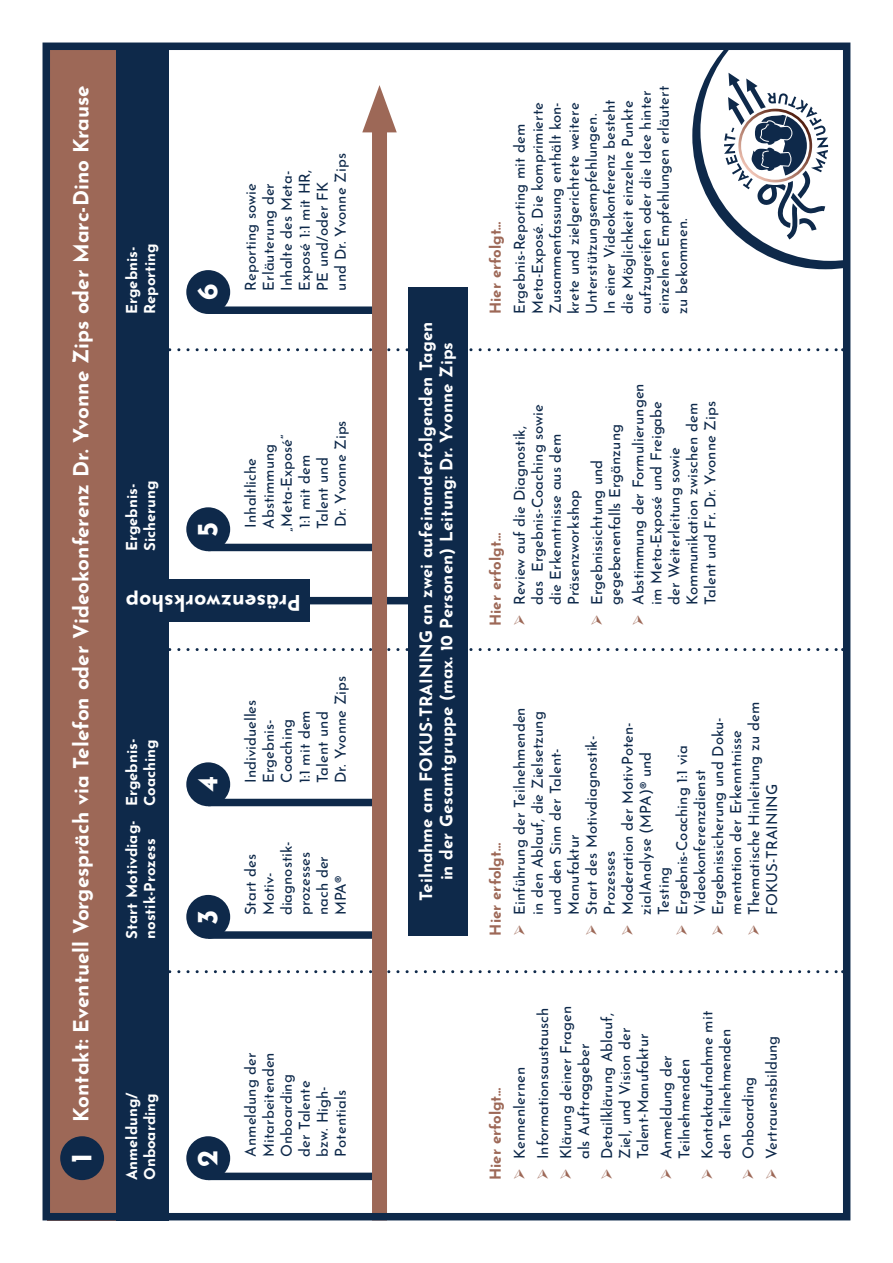
<style>
.page{position:relative;width:893px;height:1263px;background:#fff}
.page>*{position:absolute;margin:0;border:0;box-sizing:border-box;transform-origin:0 0}
.t1{font:700 29.25px "Josefin Sans";color:#fff}
.t2{font:700 21.45px "Josefin Sans";color:#fff}
.t3{font:700 20.7px "Josefin Sans";color:#fff}
.t4{font:700 17.1px/20.5px "Josefin Sans";color:#fff;text-align:center}
.t5{font:15px/18px "Josefin Sans";color:#0e294a}
.t6{font:700 15px/18px "Josefin Sans";color:#fff}
.t7{font:700 15px "Josefin Sans";color:#9d6857}
.s1{color:#9d6857}
</style>
<div class="page">
<div style="left:287px;top:597px;width:141px;height:7px;background:#0e294a"></div>
<svg style="left:169px;top:970px;width:669px;height:3px"></svg>
<svg style="left:169px;top:648px;width:669px;height:3px"></svg>
<svg style="left:169px;top:348px;width:669px;height:3px"></svg>
<div style="left:208px;top:1172px;width:169px;height:8px;background:#0e294a"></div>
<div style="left:186px;top:1136px;width:44px;height:44px;background:#0e294a;border-radius:50%"></div>
<div style="left:208px;top:931px;width:169px;height:8px;background:#0e294a"></div>
<div style="left:186px;top:895px;width:44px;height:44px;background:#0e294a;border-radius:50%"></div>
<div style="left:208px;top:799px;width:169px;height:7px;background:#0e294a"></div>
<div style="left:186px;top:762px;width:44px;height:44px;background:#0e294a;border-radius:50%"></div>
<div style="left:208px;top:544px;width:169px;height:7px;background:#0e294a"></div>
<div style="left:186px;top:507px;width:44px;height:44px;background:#0e294a;border-radius:50%"></div>
<div style="left:208px;top:306px;width:169px;height:8px;background:#0e294a"></div>
<div style="left:186px;top:270px;width:44px;height:44px;background:#0e294a;border-radius:50%"></div>
<div style="left:48px;top:43px;width:72px;height:1177px;background:#9d6857"></div>
<svg style="left:692px;top:52px;width:149px;height:217px"></svg>
<div style="left:372px;top:113px;width:15px;height:1107px;background:#9d6857"></div>
<svg style="left:362px;top:85px;width:35px;height:47px"></svg>
<div style="left:116px;top:43px;width:53px;height:1177px;background:#0e294a"></div>
<div style="left:60px;top:1136px;width:44px;height:44px;background:#0e294a;border-radius:50%"></div>
<div style="left:124px;top:579px;width:186px;height:43px;background:#0e294a"></div>
<div style="left:408px;top:287px;width:59px;height:648px;background:#0e294a"></div>
<div style="left:43px;top:43px;width:807px;height:1177px;border:8px solid #0e294a"></div>
<h3 class="t3" style="left:66px;top:1122px;width:1038px;rotate:-90deg">Kontakt: Eventuell Vorgespräch via Telefon oder Videokonferenz Dr. Yvonne Zips oder Marc-Dino Krause</h3>
<h1 class="t1" style="left:59px;top:1163px;width:12px;rotate:-90deg">1</h1>
<p class="t6" style="left:122px;top:314px;width:72px;rotate:-90deg">Ergebnis-<br>Reporting</p>
<h1 class="t1" style="left:186px;top:300px;width:18px;rotate:-90deg">6</h1>
<p class="t5" style="left:240px;top:291px;width:139px;rotate:-90deg">Reporting sowie<br>Erläuterung der<br>Inhalte des Meta-<br>Exposé 1:1 mit HR,<br>PE und/oder FK und Dr. Yvonne Zips</p>
<p class="t6" style="left:122px;top:551px;width:72px;rotate:-90deg">Ergebnis-<br>Sicherung</p>
<h1 class="t1" style="left:186px;top:537px;width:17px;rotate:-90deg">5</h1>
<p class="t5" style="left:240px;top:531px;width:113px;rotate:-90deg">Inhaltliche<br>Abstimmung „Meta-Exposé“<br>1:1 mit dem<br>Talent und<br>Dr. Yvonne Zips</p>
<h2 class="t2" style="left:301px;top:618px;width:177px;rotate:-180deg">Präsenzworkshop</h2>
<p class="t6" style="left:122px;top:806px;width:69px;rotate:-90deg">Ergebnis-<br>Coaching</p>
<p class="t6" style="left:122px;top:939px;width:120px;rotate:-90deg">Start Motivdiag&shy;nostik-Prozess</p>
<h1 class="t1" style="left:186px;top:792px;width:18px;rotate:-90deg">4</h1>
<h1 class="t1" style="left:186px;top:924px;width:17px;rotate:-90deg">3</h1>
<p class="t5" style="left:240px;top:783px;width:109px;rotate:-90deg">Individuelles<br>Ergebnis-<br>Coaching<br>1:1 mit dem<br>Talent und<br>Dr. Yvonne Zips</p>
<p class="t5" style="left:240px;top:915px;width:76px;rotate:-90deg">Start des<br>Motiv&shy;diagnostik&shy;prozesses nach der<br>MPA®</p>
<p class="t6" style="left:122px;top:1180px;width:89px;rotate:-90deg">Anmeldung/<br>Onboarding</p>
<h1 class="t1" style="left:186px;top:1167px;width:19px;rotate:-90deg">2</h1>
<p class="t5" style="left:240px;top:1157px;width:106px;rotate:-90deg">Anmeldung der<br>Mitarbeitenden<br>Onboarding der Talente bzw. High-<br>Potentials</p>
<p class="t4" style="left:414px;top:901px;width:581px;rotate:-90deg">Teilnahme am FOKUS-TRAINING an zwei aufeinanderfolgenden Tagen in der Gesamtgruppe (max. 10 Personen) Leitung: Dr. Yvonne Zips</p>
<p class="t7" style="left:484px;top:314px;width:94px;rotate:-90deg">Hier erfolgt…</p>
<p class="t5" style="left:509px;top:314px;width:230px;rotate:-90deg">Ergebnis-Reporting mit dem<br>Meta-Exposé. Die komprimierte<br>Zusammenfassung enthält kon&shy;krete und zielgerichtete weitere<br>Unterstützungsempfehlungen.<br>In einer Videokonferenz besteht die Möglichkeit einzelne Punkte aufzugreifen oder die Idee hinter einzelnen Empfehlungen erläutert zu bekommen.</p>
<p class="t7" style="left:484px;top:626px;width:94px;rotate:-90deg">Hier erfolgt…</p>
<p class="t5" style="left:509px;top:605px;width:202px;text-indent:-21px;rotate:-90deg"><span class="s1">➢</span> Review auf die Diagnostik, das Ergebnis-Coaching sowie die Erkenntnisse aus dem<br>Präsenzworkshop</p>
<p class="t5" style="left:587px;top:605px;width:182px;text-indent:-21px;rotate:-90deg"><span class="s1">➢</span> Ergebnissichtung und gegebenenfalls Ergänzung</p>
<p class="t5" style="left:628px;top:605px;width:223px;text-indent:-21px;rotate:-90deg"><span class="s1">➢</span> Abstimmung der Formulierungen im Meta-Exposé und Freigabe der Weiterleitung sowie<br>Kommunikation zwischen dem<br>Talent und Fr. Dr. Yvonne Zips</p>
<p class="t7" style="left:484px;top:935px;width:94px;rotate:-90deg">Hier erfolgt…</p>
<p class="t5" style="left:743px;top:914px;width:214px;text-indent:-21px;rotate:-90deg"><span class="s1">➢</span> Thematische Hinleitung zu dem<br>FOKUS-TRAINING</p>
<p class="t5" style="left:509px;top:914px;width:209px;text-indent:-21px;rotate:-90deg"><span class="s1">➢</span> Einführung der Teilnehmenden in den Ablauf, die Zielsetzung und den Sinn der Talent-<br>Manufaktur</p>
<p class="t5" style="left:707px;top:935px;width:220px;text-align:center;rotate:-90deg"><span class="s1">➢</span> Ergebnissicherung und Doku&shy;mentation der Erkenntnisse</p>
<p class="t5" style="left:617px;top:914px;width:194px;text-indent:-21px;rotate:-90deg"><span class="s1">➢</span> Moderation der MotivPoten&shy;zialAnalyse (MPA)® und<br>Testing</p>
<p class="t5" style="left:581px;top:914px;width:181px;text-indent:-21px;rotate:-90deg"><span class="s1">➢</span> Start des Motivdiagnostik-<br>Prozesses</p>
<p class="t5" style="left:671px;top:935px;width:192px;text-align:center;rotate:-90deg"><span class="s1">➢</span> Ergebnis-Coaching 1:1 via<br>Videokonferenzdienst</p>
<p class="t7" style="left:484px;top:1180px;width:94px;rotate:-90deg">Hier erfolgt…</p>
<p class="t5" style="left:509px;top:1180px;width:115px;rotate:-90deg"><span class="s1">➢</span> Kennenlernen</p>
<p class="t5" style="left:533px;top:1180px;width:174px;rotate:-90deg"><span class="s1">➢</span> Informationsaustausch</p>
<p class="t5" style="left:556px;top:1159px;width:155px;text-indent:-21px;rotate:-90deg"><span class="s1">➢</span> Klärung deiner Fragen als Auftraggeber</p>
<p class="t5" style="left:597px;top:1180px;width:168px;text-align:center;rotate:-90deg"><span class="s1">➢</span> Detailklärung Ablauf,<br>Ziel, und Vision der<br>Talent-Manufaktur</p>
<p class="t5" style="left:656px;top:1180px;width:127px;text-align:right;rotate:-90deg"><span class="s1">➢</span> Anmeldung der<br>Teilnehmenden</p>
<p class="t5" style="left:697px;top:1180px;width:171px;text-align:center;rotate:-90deg"><span class="s1">➢</span> Kontaktaufnahme mit den Teilnehmenden</p>
<p class="t5" style="left:738px;top:1180px;width:105px;rotate:-90deg"><span class="s1">➢</span> Onboarding</p>
<p class="t5" style="left:761px;top:1180px;width:146px;rotate:-90deg"><span class="s1">➢</span> Vertrauensbildung</p>
</div>
